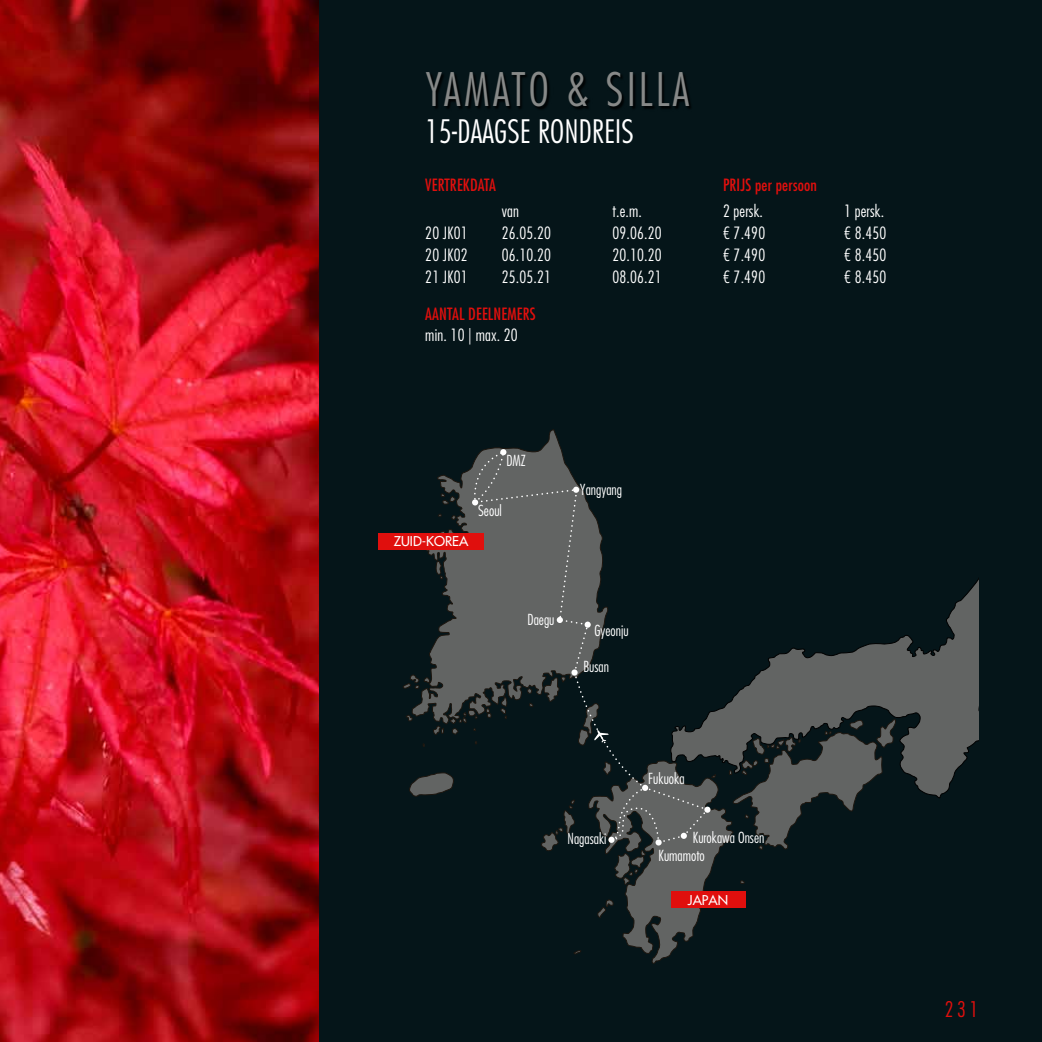
<style>
.page{position:relative;width:1042px;height:1042px;background:#fff}
.page>*{position:absolute;margin:0;border:0;box-sizing:border-box;transform-origin:0 0}
.t1{font:300 condensed 45px "Futura Std";letter-spacing:.08em;color:#878988}
.t2{font:300 condensed 31.5px "Futura Std";letter-spacing:.01em;color:#fff}
.t3{font:300 condensed 21px "Futura Std";color:#e00f0d}
.t4{font:300 condensed 16.5px "Futura Std";letter-spacing:.01em;color:#fff}
.t5{font:condensed 16.5px "Futura Std";letter-spacing:.01em;color:#e00f0d}
.t6{font:300 condensed 14.85px/17.4px "Futura Std";color:#fff}
.t7{font:500 13.2px "Futura Std";color:#fff}
</style>
<div class="page">
<div style="left:319px;top:0;width:723px;height:1042px;background:#051519"></div>
<img style="left:1px;top:0;width:318px;height:1042px">
<img style="left:0;top:0;width:1px;height:1042px">
<div style="left:426px;top:72px;width:267px;height:39px;background:#000;opacity:.89"></div>
<svg style="left:766px;top:580px;width:212px;height:218px"></svg>
<svg style="left:411px;top:429px;width:151px;height:288px"></svg>
<svg style="left:409px;top:772px;width:45px;height:25px"></svg>
<svg style="left:433px;top:710px;width:37px;height:25px"></svg>
<svg style="left:406px;top:715px;width:7px;height:6px"></svg>
<svg style="left:403px;top:673px;width:27px;height:16px"></svg>
<svg style="left:436px;top:560px;width:7px;height:20px"></svg>
<svg style="left:451px;top:515px;width:5px;height:5px"></svg>
<svg style="left:437px;top:513px;width:5px;height:4px"></svg>
<svg style="left:441px;top:493px;width:15px;height:12px"></svg>
<svg style="left:470px;top:452px;width:138px;height:292px"></svg>
<svg style="left:472px;top:499px;width:6px;height:6px"></svg>
<svg style="left:573px;top:487px;width:6px;height:6px"></svg>
<svg style="left:557px;top:617px;width:6px;height:6px"></svg>
<div style="left:584px;top:621px;width:7px;height:7px;background:#fff;border-radius:50%"></div>
<svg style="left:500px;top:449px;width:6px;height:6px"></svg>
<svg style="left:541px;top:669px;width:355px;height:295px"></svg>
<div style="left:378px;top:533px;width:106px;height:16px;background:#e00f0d"></div>
<div style="left:671px;top:891px;width:74px;height:17px;background:#e00f0d"></div>
<h1 class="t1" style="left:425px;top:63px;width:265px">YAMATO &amp; SILLA</h1>
<h2 class="t2" style="left:425px;top:113px;width:210px">15-DAAGSE RONDREIS</h2>
<p class="t5" style="left:425px;top:175px;width:72px">VERTREKDATA</p>
<p class="t5" style="left:723px;top:175px;width:95px">PRIJS per persoon</p>
<p class="t4" style="left:502px;top:201px;width:19px">van</p>
<p class="t4" style="left:612px;top:201px;width:31px">t.e.m.</p>
<p class="t4" style="left:723px;top:201px;width:42px">2 persk.</p>
<p class="t4" style="left:844px;top:201px;width:42px">1 persk.</p>
<p class="t4" style="left:425px;top:223px;width:44px">20 JK01</p>
<p class="t4" style="left:502px;top:223px;width:51px">26.05.20</p>
<p class="t4" style="left:612px;top:223px;width:51px">09.06.20</p>
<p class="t4" style="left:723px;top:223px;width:44px">€ 7.490</p>
<p class="t4" style="left:844px;top:223px;width:44px">€ 8.450</p>
<p class="t4" style="left:425px;top:245px;width:44px">20 JK02</p>
<p class="t4" style="left:502px;top:245px;width:51px">06.10.20</p>
<p class="t4" style="left:612px;top:245px;width:51px">20.10.20</p>
<p class="t4" style="left:723px;top:245px;width:44px">€ 7.490</p>
<p class="t4" style="left:844px;top:245px;width:44px">€ 8.450</p>
<p class="t4" style="left:425px;top:267px;width:44px">21 JK01</p>
<p class="t4" style="left:502px;top:267px;width:51px">25.05.21</p>
<p class="t4" style="left:612px;top:267px;width:51px">08.06.21</p>
<p class="t4" style="left:723px;top:267px;width:44px">€ 7.490</p>
<p class="t4" style="left:844px;top:267px;width:44px">€ 8.450</p>
<p class="t5" style="left:425px;top:303px;width:112px">AANTAL DEELNEMERS</p>
<p class="t4" style="left:425px;top:325px;width:94px">min. 10 | max. 20</p>
<p class="t6" style="left:506px;top:451px;width:21px">DMZ</p>
<p class="t7" style="left:394px;top:533px;width:76px">ZUID-KOREA</p>
<p class="t6" style="left:478px;top:502px;width:25px">Seoul</p>
<p class="t6" style="left:580px;top:480px;width:44px">Yangyang</p>
<p class="t6" style="left:527px;top:610px;width:28px">Daegu</p>
<p class="t6" style="left:594px;top:621px;width:36px">Gyeonju</p>
<p class="t6" style="left:583px;top:657px;width:27px">Busan</p>
<p class="t6" style="left:648px;top:769px;width:38px">Fukuoka</p>
<p class="t6" style="left:567px;top:830px;width:40px">Nagasaki</p>
<p class="t6" style="left:658px;top:829px;width:107px;text-indent:34px">Kurokawa Onsen<br>Kumamoto</p>
<p class="t7" style="left:688px;top:892px;width:42px">JAPAN</p>
<p class="t3" style="left:945px;top:996px;width:35px">231</p>
</div>
